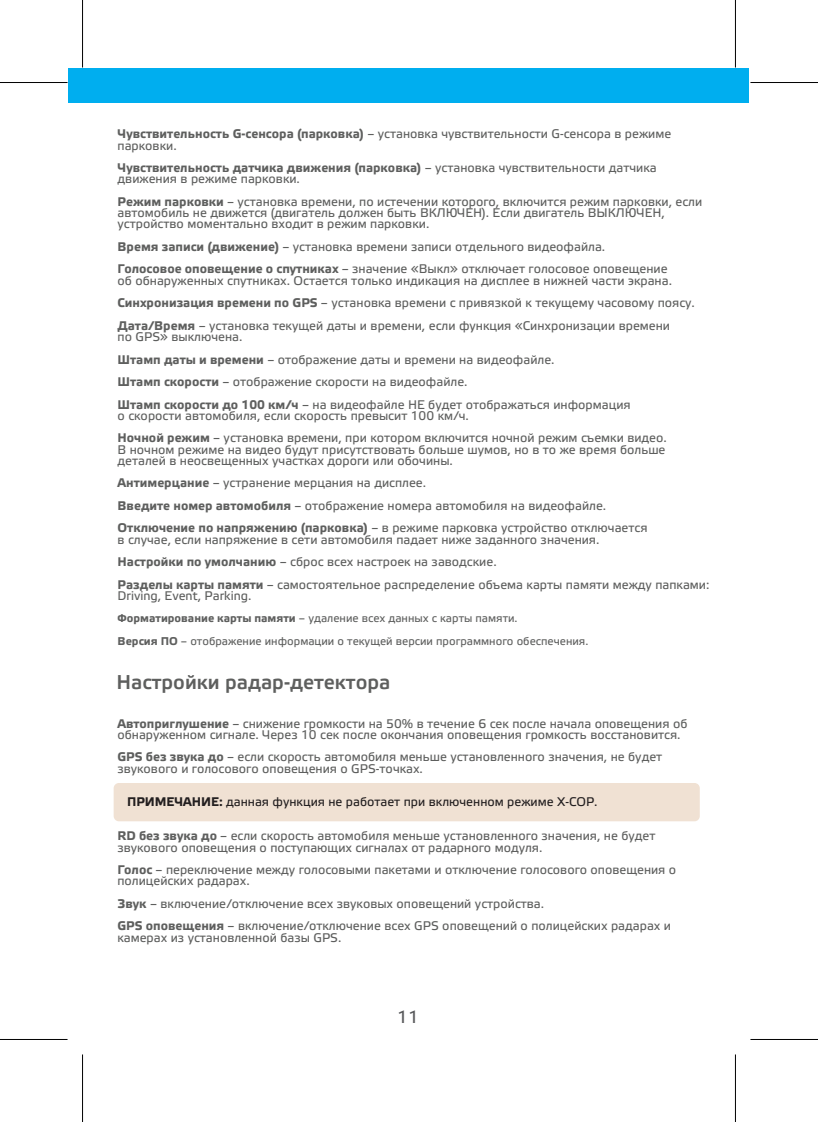
<style>
.page{position:relative;width:818px;height:1122px;background:#fff}
.page>*{position:absolute;margin:0;border:0;box-sizing:border-box;transform-origin:0 0}
.t1{font:20px "Elektra Medium Pro";color:#5e5f5e}
.t2{font:17.5px "Elektra Text Pro";color:#57585a}
.t3{font:12.5px/22.5px "Elektra Text Pro";color:#5e5f5e}
.t4{font:12.5px "Elektra Text Pro";color:#231f20}
.t5{font:11.25px/22.5px "Elektra Text Pro";color:#5e5f5e}
.s1{font-weight:700}
</style>
<div class="page">
<div style="left:68px;top:68px;width:681px;height:35px;background:#00aeef"></div>
<div style="left:114px;top:783px;width:585px;height:38px;background:#f0e1d3;border-radius:5px"></div>
<svg style="left:734px;top:0;width:1px;height:67px"></svg>
<svg style="left:734px;top:1055px;width:1px;height:67px"></svg>
<hr style="left:0;top:82px;width:68px;height:1px;background:#000">
<hr style="left:750px;top:82px;width:68px;height:1px;background:#000">
<hr style="left:0;top:1039px;width:68px;height:1px;background:#000">
<hr style="left:750px;top:1039px;width:68px;height:1px;background:#000">
<hr style="left:82px;top:0;width:1px;height:67px;background:#000">
<hr style="left:82px;top:1054px;width:1px;height:68px;background:#000">
<hr style="left:735px;top:0;width:1px;height:67px;background:#000">
<hr style="left:735px;top:1054px;width:1px;height:68px;background:#000">
<p class="t3" style="left:118px;top:129px;width:555px;line-height:11.2px"><span class="s1">Чувствительность G-сенсора (парковка)</span> – установка чувствительности G-сенсора в режиме парковки.</p>
<p class="t3" style="left:118px;top:163px;width:540px;line-height:11.2px"><span class="s1">Чувствительность датчика движения (парковка)</span> – установка чувствительности датчика движения в режиме парковки.</p>
<p class="t3" style="left:118px;top:196px;width:586px;line-height:11.2px"><span class="s1">Режим парковки</span> – установка времени, по истечении которого, включится режим парковки, если автомобиль не движется (двигатель должен быть ВКЛЮЧЕН). Если двигатель ВЫКЛЮЧЕН, устройство моментально входит в режим парковки.</p>
<p class="t3" style="left:118px;top:236px;width:551px"><span class="s1">Время записи (движение)</span> – установка времени записи отдельного видеофайла.<br><span class="s1">Голосовое оповещение о спутниках</span> – значение «Выкл» отключает голосовое оповещение</p>
<p class="t3" style="left:118px;top:270px;width:579px">об обнаруженных спутниках. Остается только индикация на дисплее в нижней части экрана.<br><span class="s1">Синхронизация времени по GPS</span> – установка времени с привязкой к текущему часовому поясу.<br><span class="s1">Дата/Время</span> – установка текущей даты и времени, если функция «Синхронизации времени</p>
<p class="t3" style="left:118px;top:326px;width:514px">по GPS» выключена.<br><span class="s1">Штамп даты и времени</span> – отображение даты и времени на видеофайле.<br><span class="s1">Штамп скорости</span> – отображение скорости на видеофайле.<br><span class="s1">Штамп скорости до 100 км/ч</span> – на видеофайле НЕ будет отображаться информация</p>
<p class="t3" style="left:118px;top:405px;width:551px">о скорости автомобиля, если скорость превысит 100 км/ч.<br><span class="s1">Ночной режим</span> – установка времени, при котором включится ночной режим съемки видео.</p>
<p class="t3" style="left:118px;top:444px;width:549px;line-height:11.2px">В ночном режиме на видео будут присутствовать больше шумов, но в то же время больше деталей в неосвещенных участках дороги или обочины.</p>
<p class="t3" style="left:118px;top:472px;width:531px"><span class="s1">Антимерцание</span> – устранение мерцания на дисплее.<br><span class="s1">Введите номер автомобиля</span> – отображение номера автомобиля на видеофайле.<br><span class="s1">Отключение по напряжению (парковка)</span> – в режиме парковка устройство отключается</p>
<p class="t3" style="left:118px;top:528px;width:593px">в случае, если напряжение в сети автомобиля падает ниже заданного значения.<br><span class="s1">Настройки по умолчанию</span> – сброс всех настроек на заводские.<br><span class="s1">Разделы карты памяти</span> – самостоятельное распределение объема карты памяти между папками:</p>
<p class="t3" style="left:118px;top:585px;width:135px">Driving, Event, Parking.</p>
<p class="t5" style="left:118px;top:607px;width:472px"><span class="s1">Форматирование карты памяти</span> – удаление всех данных с карты памяти.<br><span class="s1">Версия ПО</span> – отображение информации о текущей версии программного обеспечения.</p>
<h1 class="t1" style="left:116px;top:671px;width:275px">Настройки радар-детектора</h1>
<p class="t3" style="left:117px;top:718px;width:571px;line-height:11.2px"><span class="s1">Автоприглушение</span> – снижение громкости на 50% в течение 6 сек после начала оповещения об обнаруженном сигнале. Через 10 сек после окончания оповещения громкость восстановится.</p>
<p class="t3" style="left:117px;top:752px;width:546px;line-height:11.2px"><span class="s1">GPS без звука до</span> – если скорость автомобиля меньше установленного значения, не будет звукового и голосового оповещения о GPS-точках.</p>
<p class="t4" style="left:127px;top:795px;width:472px"><span class="s1">ПРИМЕЧАНИЕ:</span> данная функция не работает при включенном режиме Х-СОР.</p>
<p class="t3" style="left:117px;top:831px;width:539px;line-height:11.2px"><span class="s1">RD без звука до</span> – если скорость автомобиля меньше установленного значения, не будет звукового оповещения о поступающих сигналах от радарного модуля.</p>
<p class="t3" style="left:117px;top:864px;width:560px;line-height:11.2px"><span class="s1">Голос</span> – переключение между голосовыми пакетами и отключение голосового оповещения о полицейских радарах.</p>
<p class="t3" style="left:117px;top:892px;width:555px"><span class="s1">Звук</span> – включение/отключение всех звуковых оповещений устройства.<br><span class="s1">GPS оповещения</span> – включение/отключение всех GPS оповещений о полицейских радарах и</p>
<p class="t3" style="left:117px;top:926px;width:225px">камерах из установленной базы GPS.</p>
<h2 class="t2" style="left:397px;top:1007px;width:23px">11</h2>
</div>
